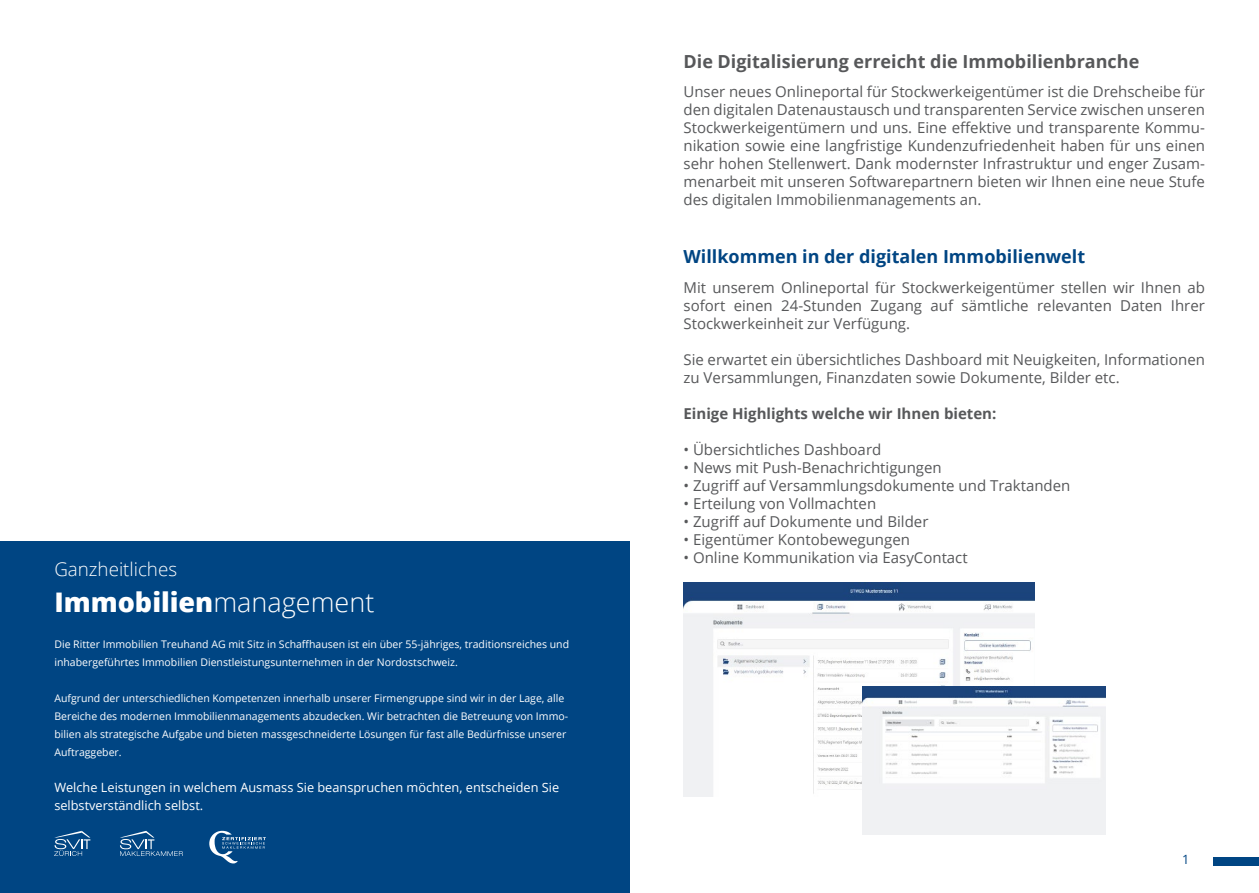
<style>
.page{position:relative;width:1259px;height:893px;background:#fff}
.page>*{position:absolute;margin:0;border:0;box-sizing:border-box;transform-origin:0 0}
.Überschrift{font:800 27px "Open Sans";color:#fff}
.Überschrift-2{font:300 18.75px "Open Sans";color:#fff}
.t1{font:700 18px "Open Sans";color:#57585a}
.t2{font:700 18px "Open Sans";color:#004583}
.t3{font:15px/18px "Open Sans";color:#57585a;text-align:justify}
.t4{font:700 15px "Open Sans";color:#57585a}
.Schrift{font:12.75px/18px "Open Sans";color:#fff}
.Schrift-2{font:12.75px "Open Sans";color:#004583}
.Schrift-3{font:10.5px/18px "Open Sans";color:#fff}
.Lead{font:10.5px/18px "Open Sans";color:#fff}
.s1{font-weight:300}
</style>
<div class="page">
<img style="left:684px;top:583px;width:350px;height:213px">
<img style="left:862px;top:686px;width:243px;height:149px">
<div style="left:0;top:541px;width:630px;height:352px;background:#004583"></div>
<svg style="left:54px;top:831px;width:36px;height:25px"></svg>
<svg style="left:120px;top:831px;width:63px;height:25px"></svg>
<svg style="left:209px;top:831px;width:57px;height:32px"></svg>
<div style="left:1213px;top:857px;width:46px;height:9px;background:#004583"></div>
<p class="Überschrift-2" style="left:54px;top:556px;width:124px">Ganzheitliches</p>
<p class="Überschrift" style="left:54px;top:582px;width:321px">Immobilien<span class="s1">management</span></p>
<p class="Lead" style="left:54px;top:635px;width:516px">Die Ritter Immobilien Treuhand AG mit Sitz in Schaffhausen ist ein über 55-jähriges, traditionsreiches und inhabergeführtes Immobilien Dienstleistungsunternehmen in der Nordostschweiz.</p>
<p class="Schrift-3" style="left:54px;top:689px;width:514px">Aufgrund der unterschiedlichen Kompetenzen innerhalb unserer Firmengruppe sind wir in der Lage, alle Bereiche des modernen Immobilienmanagements abzudecken. Wir betrachten die Betreuung von Immo&shy;bilien als strategische Aufgabe und bieten massgeschneiderte Lösungen für fast alle Bedürfnisse unserer Auftraggeber.</p>
<p class="Schrift" style="left:54px;top:778px;width:506px">Welche Leistungen in welchem Ausmass Sie beanspruchen möchten, entscheiden Sie selbstverständlich selbst.</p>
<p class="t1" style="left:683px;top:49px;width:457px">Die Digitalisierung erreicht die Immobilienbranche</p>
<p class="t3" style="left:683px;top:82px;width:523px">Unser neues Onlineportal für Stockwerkeigentümer ist die Drehscheibe für den digitalen Datenaustausch und transparenten Service zwischen unseren Stockwerkeigentümern und uns. Eine effektive und transparente Kommu&shy;nikation sowie eine langfristige Kundenzufriedenheit haben für uns einen sehr hohen Stellenwert. Dank modernster Infrastruktur und enger Zusam&shy;menarbeit mit unseren Softwarepartnern bieten wir Ihnen eine neue Stufe des digitalen Immobilienmanagements an.</p>
<p class="t2" style="left:683px;top:244px;width:403px">Willkommen in der digitalen Immobilienwelt</p>
<p class="t3" style="left:683px;top:278px;width:523px">Mit unserem Onlineportal für Stockwerkeigentümer stellen wir Ihnen ab sofort einen 24-Stunden Zugang auf sämtliche relevanten Daten Ihrer Stockwerkeinheit zur Verfügung.</p>
<p class="t3" style="left:683px;top:350px;width:523px">Sie erwartet ein übersichtliches Dashboard mit Neuigkeiten, Informationen zu Versammlungen, Finanzdaten sowie Dokumente, Bilder etc.</p>
<p class="t4" style="left:683px;top:403px;width:314px">Einige Highlights welche wir Ihnen bieten:</p>
<p class="t3" style="left:683px;top:440px;width:199px">• Übersichtliches Dashboard</p>
<p class="t3" style="left:683px;top:458px;width:260px">• News mit Push-Benachrichtigungen</p>
<p class="t3" style="left:683px;top:476px;width:388px">• Zugriff auf Versammlungsdokumente und Traktanden</p>
<p class="t3" style="left:683px;top:494px;width:194px">• Erteilung von Vollmachten</p>
<p class="t3" style="left:683px;top:512px;width:246px">• Zugriff auf Dokumente und Bilder</p>
<p class="t3" style="left:683px;top:530px;width:228px">• Eigentümer Kontobewegungen</p>
<p class="t3" style="left:683px;top:548px;width:286px">• Online Kommunikation via EasyContact</p>
<p class="Schrift-2" style="left:1182px;top:851px;width:9px">1</p>
</div>
